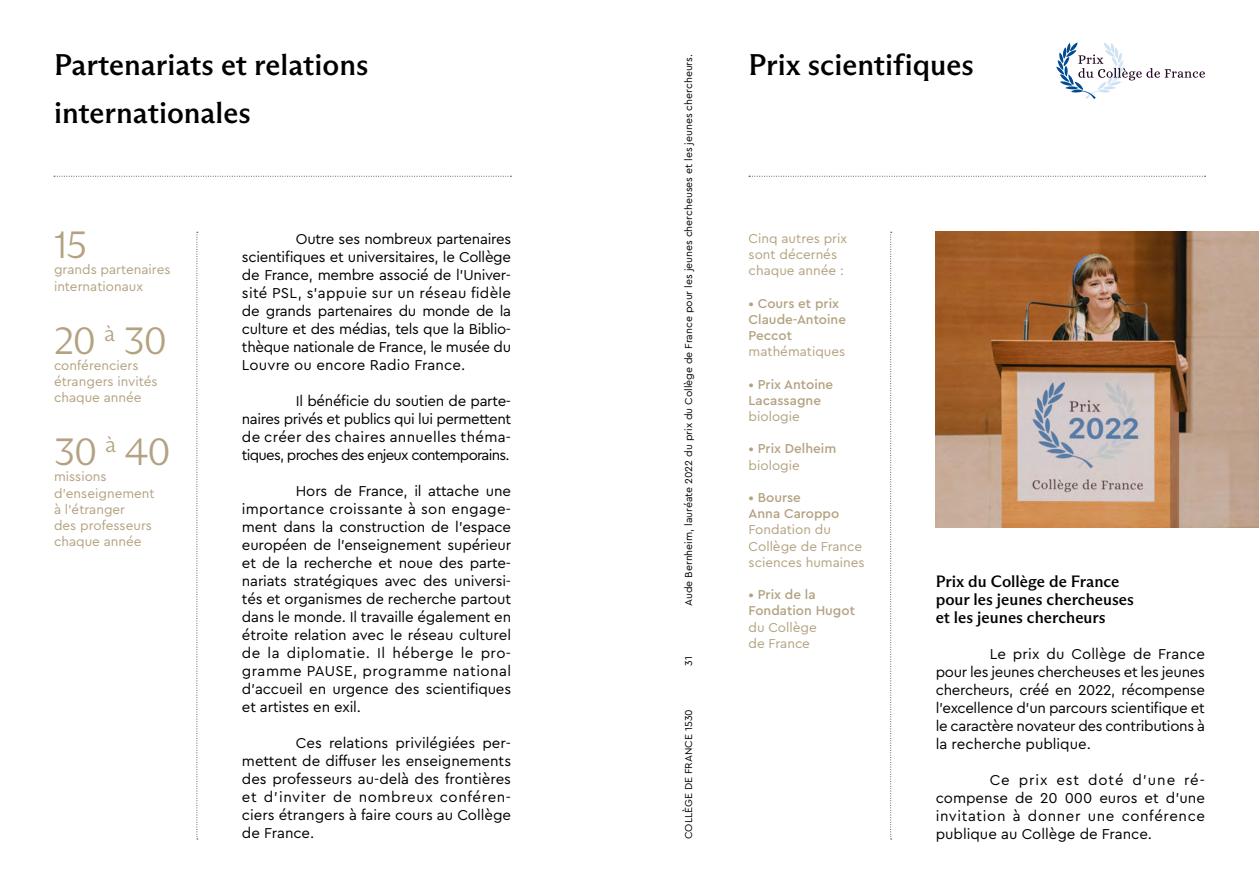
<style>
.page{position:relative;width:1259px;height:893px;background:#fff}
.page>*{position:absolute;margin:0;border:0;box-sizing:border-box;transform-origin:0 0}
.t1{font:300 39px "ABC Arizona Flare Trial";letter-spacing:-.025em;color:#b3a280}
.t2{font:500 30px "ABC Arizona Flare Trial";color:#000}
.t3{font:500 16.5px/18px "ABC Arizona Flare Trial";color:#000}
.t4{font:15px/18px "Cera Pro";letter-spacing:-.01em;color:#000;text-align:justify}
.t5{font:13.5px/16.2px "Cera Pro";color:#b3a280}
.t6{font:500 13.5px/16.2px "Cera Pro";color:#b3a280}
.t7{font:10.5px "Cera Pro";color:#000}
</style>
<div class="page">
<svg style="left:749px;top:176px;width:456px;height:1px"></svg>
<svg style="left:890px;top:232px;width:1px;height:608px"></svg>
<img style="left:935px;top:232px;width:324px;height:295px">
<svg style="left:1056px;top:43px;width:149px;height:56px"></svg>
<svg style="left:196px;top:232px;width:2px;height:608px"></svg>
<svg style="left:54px;top:176px;width:457px;height:1px"></svg>
<p class="t2" style="left:54px;top:47px;width:316px">Partenariats et relations</p>
<p class="t2" style="left:54px;top:95px;width:198px">internationales</p>
<p class="t1" style="left:54px;top:222px;width:35px">15</p>
<p class="t5" style="left:54px;top:261px;width:118px">grands partenaires internationaux</p>
<p class="t1" style="left:54px;top:318px;width:114px">20 <sup>à</sup> 30</p>
<p class="t5" style="left:54px;top:357px;width:105px">conférenciers étrangers invités chaque année</p>
<p class="t1" style="left:54px;top:429px;width:118px">30 <sup>à</sup> 40</p>
<p class="t5" style="left:54px;top:468px;width:102px">missions d’enseignement à l’étranger<br>des professeurs chaque année</p>
<p class="t4" style="left:242px;top:229px;width:271px;text-indent:54px">Outre ses nombreux partenaires scientifiques et universitaires, le Collège de France, membre associé de l’Univer&shy;sité PSL, s’appuie sur un réseau fidèle de grands partenaires du monde de la culture et des médias, tels que la Biblio&shy;thèque nationale de France, le musée du Louvre ou encore Radio France.</p>
<p class="t4" style="left:242px;top:391px;width:271px;text-indent:54px">Il bénéficie du soutien de parte&shy;naires privés et publics qui lui permettent de créer des chaires annuelles théma&shy;tiques, proches des enjeux contemporains.</p>
<p class="t4" style="left:242px;top:481px;width:271px;text-indent:54px">Hors de France, il attache une importance croissante à son engage&shy;ment dans la construction de l’espace européen de l’enseignement supérieur et de la recherche et noue des parte&shy;nariats stratégiques avec des universi&shy;tés et organismes de recherche partout dans le monde. Il travaille également en étroite relation avec le réseau culturel de la diplomatie. Il héberge le pro&shy;gramme PAUSE, programme national d’accueil en urgence des scientifiques et artistes en exil.</p>
<p class="t4" style="left:242px;top:733px;width:271px;text-indent:54px">Ces relations privilégiées per&shy;mettent de diffuser les enseignements des professeurs au-delà des frontières et d’inviter de nombreux conféren&shy;ciers étrangers à faire cours au Collège de France.</p>
<p class="t7" style="left:681px;top:606px;width:553px;rotate:-90deg">Aude Bernheim, lauréate 2022 du prix du Collège de France pour les jeunes chercheuses et les jeunes chercheurs.</p>
<p class="t7" style="left:681px;top:666px;width:11px;rotate:-90deg">31</p>
<p class="t7" style="left:681px;top:839px;width:131px;rotate:-90deg">COLLÈGE DE FRANCE 1530</p>
<p class="t2" style="left:748px;top:47px;width:227px">Prix scientifiques</p>
<p class="t5" style="left:748px;top:230px;width:100px">Cinq autres prix</p>
<p class="t5" style="left:748px;top:246px;width:97px">sont décernés chaque année :</p>
<p class="t6" style="left:748px;top:294px;width:99px">• Cours et prix<br>Claude-Antoine<br>Peccot</p>
<p class="t5" style="left:748px;top:343px;width:98px">mathématiques</p>
<p class="t6" style="left:748px;top:375px;width:86px">• Prix Antoine</p>
<p class="t6" style="left:748px;top:392px;width:74px">Lacassagne</p>
<p class="t5" style="left:748px;top:408px;width:53px">biologie</p>
<p class="t6" style="left:748px;top:440px;width:89px">• Prix Delheim</p>
<p class="t5" style="left:748px;top:456px;width:53px">biologie</p>
<p class="t6" style="left:748px;top:489px;width:92px">• Bourse<br>Anna Caroppo</p>
<p class="t5" style="left:748px;top:521px;width:115px">Fondation du<br>Collège de France</p>
<p class="t5" style="left:748px;top:554px;width:118px">sciences humaines</p>
<p class="t6" style="left:748px;top:586px;width:69px">• Prix de la</p>
<p class="t6" style="left:748px;top:602px;width:108px">Fondation Hugot</p>
<p class="t5" style="left:748px;top:618px;width:70px">du Collège de France</p>
<p class="t3" style="left:935px;top:572px;width:200px">Prix du Collège de France pour les jeunes chercheuses et les jeunes chercheurs</p>
<p class="t4" style="left:935px;top:644px;width:271px;text-indent:54px">Le prix du Collège de France pour les jeunes chercheuses et les jeunes chercheurs, créé en 2022, récompense l’excellence d’un parcours scientifique et le caractère novateur des contributions à la recherche publique.</p>
<p class="t4" style="left:935px;top:770px;width:271px;text-indent:54px">Ce prix est doté d’une ré&shy;compense de 20 000 euros et d’une invitation à donner une conférence publique au Collège de France.</p>
</div>
